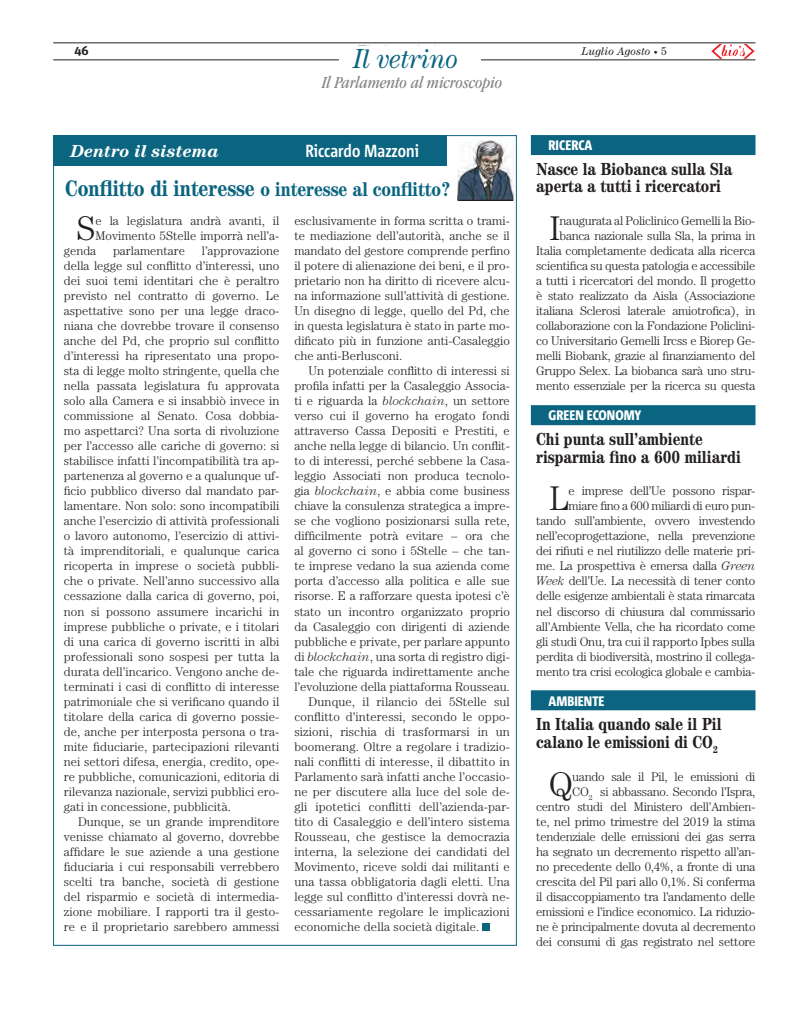
<style>
.page{position:relative;width:798px;height:1028px;background:#fff}
.page>*{position:absolute;margin:0;border:0;box-sizing:border-box;transform-origin:0 0}
.t1{font:300 34.25px "Century";color:#231f20}
.t2{font:italic 27.5px "Century";letter-spacing:-.005em;color:#0b6580;scale:.93 1}
.t3{font:700 condensed 20px "Century";color:#0b6580}
.t4{font:700 condensed 17.5px/17.5px "Century";color:#231f20}
.t5{font:italic condensed 17.5px "Garamond IT Cby BT";color:#818386}
.t6{font:italic 700 17.5px "Century";color:#fff}
.t7{font:700 17.5px "Corpid Cd OT";color:#fff}
.t8{font:italic 300 15px "Century";color:#0b6580}
.t9{font:800 13.75px "Corpid Cd OT";color:#fff}
.t10{font:300 12.5px/15px "Century";color:#231f20;text-align:justify}
.t11{font:300 12.5px/15px "Century";letter-spacing:-.02em;color:#231f20;text-align:right}
.t12{font:700 12.5px "Unit Slab Pro";color:#231f20}
.t13{font:italic 11.25px "Century";color:#231f20}
.s1{font-size:8px}
.s2{font-style:normal}
.s3{font-size:22.5px}
.s4{font-style:italic}
</style>
<div class="page">
<hr style="left:53px;top:60px;width:702px;height:1px;background:#231f20">
<hr style="left:53px;top:43px;width:702px;height:1px;background:#231f20">
<svg style="left:711px;top:44px;width:43px;height:15px"></svg>
<div style="left:53px;top:135px;width:394px;height:30px;background:#0b6580"></div>
<div style="left:530px;top:135px;width:225px;height:20px;background:#0b6580"></div>
<div style="left:530px;top:690px;width:225px;height:20px;background:#0b6580"></div>
<div style="left:530px;top:405px;width:225px;height:20px;background:#0b6580"></div>
<div style="left:482px;top:923px;width:7px;height:7px;background:#0b6580"></div>
<img style="left:457px;top:140px;width:56px;height:60px">
<div style="left:338px;top:46px;width:142px;height:30px;background:#fff"></div>
<hr style="left:458px;top:200px;width:54px;height:1px;background:#231f20">
<p class="t12" style="left:74px;top:41px;width:16px">46</p>
<p class="t8" style="left:356px;top:42px;width:97px">Titolo rubrica</p>
<p class="t13" style="left:581px;top:45px;width:87px">Luglio Agosto <span class="s1">•</span> <span class="s2">5</span></p>
<h2 class="t2" style="left:353px;top:43px;width:115px">Il vetrino</h2>
<h3 class="t5" style="left:322px;top:72px;width:182px">Il Parlamento al microscopio</h3>
<h3 class="t6" style="left:70px;top:140px;width:150px">Dentro il sistema</h3>
<h3 class="t7" style="left:305px;top:140px;width:115px">Riccardo Mazzoni</h3>
<h3 class="t3" style="left:65px;top:177px;width:386px"><span class="s3">Conflitto di interesse</span> o interesse al conflitto?</h3>
<h1 class="t1" style="left:77px;top:209px;width:21px">S</h1>
<p class="t10" style="left:96px;top:213px;width:185px">e la legislatura andrà avanti, il</p>
<p class="t10" style="left:96px;top:228px;width:185px">Movimento 5Stelle imporrà nell’a-</p>
<p class="t10" style="left:64px;top:243px;width:34px">genda</p>
<p class="t10" style="left:113px;top:243px;width:73px">parlamentare</p>
<p class="t10" style="left:64px;top:243px;width:217px;text-indent:138px">l’approvazione della legge sul conflitto d’interessi, uno dei suoi temi identitari che è peraltro previsto nel contratto di governo. Le aspettative sono per una legge draco&shy;niana che dovrebbe trovare il consenso anche del Pd, che proprio sul conflitto d’interessi ha ripresentato una propo&shy;sta di legge molto stringente, quella che nella passata legislatura fu approvata solo alla Camera e si insabbiò invece in commissione al Senato. Cosa dobbia&shy;mo aspettarci? Una sorta di rivoluzione per l’accesso alle cariche di governo: si stabilisce infatti l’incompatibilità tra ap&shy;partenenza al governo e a qualunque uf&shy;ficio pubblico diverso dal mandato par&shy;lamentare. Non solo: sono incompatibili anche l’esercizio di attività professionali o lavoro autonomo, l’esercizio di attivi&shy;tà imprenditoriali, e qualunque carica ricoperta in imprese o società pubbli&shy;che o private. Nell’anno successivo alla cessazione dalla carica di governo, poi, non si possono assumere incarichi in imprese pubbliche o private, e i titolari di una carica di governo iscritti in albi professionali sono sospesi per tutta la durata dell’incarico. Vengono anche de&shy;terminati i casi di conflitto di interesse patrimoniale che si verificano quando il titolare della carica di governo possie&shy;de, anche per interposta persona o tra&shy;mite fiduciarie, partecipazioni rilevanti nei settori difesa, energia, credito, ope&shy;re pubbliche, comunicazioni, editoria di rilevanza nazionale, servizi pubblici ero&shy;gati in concessione, pubblicità.</p>
<p class="t10" style="left:64px;top:813px;width:217px;text-indent:14px">Dunque, se un grande imprenditore venisse chiamato al governo, dovrebbe affidare le sue aziende a una gestione fiduciaria i cui responsabili verrebbero scelti tra banche, società di gestione del risparmio e società di intermedia&shy;zione mobiliare. I rapporti tra il gesto&shy;re e il proprietario sarebbero ammessi</p>
<p class="t10" style="left:294px;top:213px;width:217px">esclusivamente in forma scritta o trami&shy;te mediazione dell’autorità, anche se il mandato del gestore comprende perfino il potere di alienazione dei beni, e il pro&shy;prietario non ha diritto di ricevere alcu&shy;na informazione sull’attività di gestione.<br>Un disegno di legge, quello del Pd, che in questa legislatura è stato in parte mo&shy;dificato più in funzione anti-Casaleggio che anti-Berlusconi.</p>
<p class="t10" style="left:308px;top:363px;width:203px">Un potenziale conflitto di interessi si</p>
<p class="t10" style="left:294px;top:378px;width:217px">profila infatti per la Casaleggio Associa-</p>
<p class="t10" style="left:294px;top:393px;width:217px">ti e riguarda la <span class="s4">blockchain</span>, un settore</p>
<p class="t10" style="left:294px;top:408px;width:217px">verso cui il governo ha erogato fondi</p>
<p class="t10" style="left:294px;top:423px;width:217px">attraverso Cassa Depositi e Prestiti, e</p>
<p class="t10" style="left:294px;top:438px;width:217px">anche nella legge di bilancio. Un conflit-</p>
<p class="t10" style="left:294px;top:453px;width:217px">to di interessi, perché sebbene la Casa-</p>
<p class="t10" style="left:294px;top:468px;width:217px">leggio Associati non produca tecnolo-</p>
<p class="t10" style="left:294px;top:483px;width:217px">gia <span class="s4">blockchain</span>, e abbia come business</p>
<p class="t10" style="left:294px;top:498px;width:217px">chiave la consulenza strategica a impre-</p>
<p class="t10" style="left:294px;top:513px;width:217px">se che vogliono posizionarsi sulla rete,</p>
<p class="t10" style="left:294px;top:528px;width:217px">difficilmente potrà evitare – ora che</p>
<p class="t10" style="left:294px;top:543px;width:217px">al governo ci sono i 5Stelle – che tan-</p>
<p class="t10" style="left:294px;top:558px;width:217px">te imprese vedano la sua azienda come</p>
<p class="t10" style="left:294px;top:573px;width:217px">porta d’accesso alla politica e alle sue</p>
<p class="t10" style="left:294px;top:588px;width:217px">risorse. E a rafforzare questa ipotesi c’è</p>
<p class="t10" style="left:294px;top:603px;width:217px">stato un incontro organizzato proprio</p>
<p class="t10" style="left:294px;top:618px;width:217px">da Casaleggio con dirigenti di aziende</p>
<p class="t10" style="left:294px;top:633px;width:217px">pubbliche e private, per parlare appunto</p>
<p class="t10" style="left:294px;top:648px;width:217px">di <span class="s4">blockchain</span>, una sorta di registro digi-</p>
<p class="t10" style="left:294px;top:663px;width:217px">tale che riguarda indirettamente anche</p>
<p class="t10" style="left:294px;top:678px;width:217px">l’evoluzione della piattaforma Rousseau.</p>
<p class="t10" style="left:308px;top:693px;width:203px">Dunque, il rilancio dei 5Stelle sul</p>
<p class="t10" style="left:294px;top:708px;width:217px">conflitto d’interessi, secondo le oppo-</p>
<p class="t10" style="left:294px;top:723px;width:217px">sizioni, rischia di trasformarsi in un</p>
<p class="t10" style="left:294px;top:738px;width:217px">boomerang. Oltre a regolare i tradizio-</p>
<p class="t10" style="left:294px;top:753px;width:217px">nali conflitti di interesse, il dibattito in</p>
<p class="t10" style="left:294px;top:768px;width:217px">Parlamento sarà infatti anche l’occasio-</p>
<p class="t10" style="left:294px;top:783px;width:217px">ne per discutere alla luce del sole de-</p>
<p class="t10" style="left:294px;top:798px;width:217px">gli ipotetici conflitti dell’azienda-par-</p>
<p class="t10" style="left:294px;top:813px;width:217px">tito di Casaleggio e dell’intero sistema</p>
<p class="t10" style="left:294px;top:828px;width:217px">Rousseau, che gestisce la democrazia</p>
<p class="t10" style="left:294px;top:843px;width:217px">interna, la selezione dei candidati del</p>
<p class="t10" style="left:294px;top:858px;width:217px">Movimento, riceve soldi dai militanti e</p>
<p class="t10" style="left:294px;top:873px;width:217px">una tassa obbligatoria dagli eletti. Una</p>
<p class="t10" style="left:294px;top:888px;width:217px">legge sul conflitto d’interessi dovrà ne-</p>
<p class="t10" style="left:294px;top:903px;width:217px">cessariamente regolare le implicazioni</p>
<p class="t10" style="left:294px;top:918px;width:186px">economiche della società digitale.</p>
<p class="t9" style="left:548px;top:137px;width:45px">RICERCA</p>
<h3 class="t4" style="left:536px;top:160px;width:198px">Nasce la Biobanca sulla Sla aperta a tutti i ricercatori</h3>
<p class="t11" style="left:536px;top:213px;width:221px">naugurata al Policlinico Gemelli la Bio&shy;banca nazionale sulla Sla, la prima in Italia completamente dedicata alla ricerca scientifica su questa patologia e accessibile a tutti i ricercatori del mondo. Il progetto è stato realizzato da Aisla (Associazione italiana Sclerosi laterale amiotrofica), in collaborazione con la Fondazione Policlini&shy;co Universitario Gemelli Ircss e Biorep Ge&shy;melli Biobank, grazie al finanziamento del Gruppo Selex. La biobanca sarà uno stru&shy;mento essenziale per la ricerca su questa</p>
<h1 class="t1" style="left:549px;top:209px;width:12px">I</h1>
<p class="t9" style="left:548px;top:407px;width:94px">GREEN ECONOMY</p>
<h3 class="t4" style="left:536px;top:430px;width:206px">Chi punta sull’ambiente risparmia fino a 600 miliardi</h3>
<p class="t11" style="left:536px;top:483px;width:220px">e imprese dell’Ue possono rispar&shy;miare fino a 600 miliardi di euro pun&shy;tando sull’ambiente, ovvero investendo nell’ecoprogettazione, nella prevenzione dei rifiuti e nel riutilizzo delle materie pri&shy;me. La prospettiva è emersa dalla <span class="s4">Green Week</span> dell’Ue. La necessità di tener conto delle esigenze ambientali è stata rimarcata nel discorso di chiusura dal commissario all’Ambiente Vella, che ha ricordato come gli studi Onu, tra cui il rapporto Ipbes sulla perdita di biodiversità, mostrino il collega&shy;mento tra crisi ecologica globale e cambia-</p>
<h1 class="t1" style="left:549px;top:479px;width:21px">L</h1>
<p class="t9" style="left:548px;top:692px;width:57px">AMBIENTE</p>
<h3 class="t4" style="left:536px;top:715px;width:187px">In Italia quando sale il Pil calano le emissioni di CO<sub>2</sub></h3>
<h1 class="t1" style="left:548px;top:764px;width:26px">Q</h1>
<p class="t11" style="left:536px;top:768px;width:221px">uando sale il Pil, le emissioni di<br>CO<sub>2</sub> si abbassano. Secondo l’Ispra, centro studi del Ministero dell’Ambien&shy;te, nel primo trimestre del 2019 la stima tendenziale delle emissioni dei gas serra ha segnato un decremento rispetto all’an&shy;no precedente dello 0,4%, a fronte di una crescita del Pil pari allo 0,1%. Si conferma il disaccoppiamento tra l’andamento delle emissioni e l’indice economico. La riduzio&shy;ne è principalmente dovuta al decremento dei consumi di gas registrato nel settore</p>
</div>
